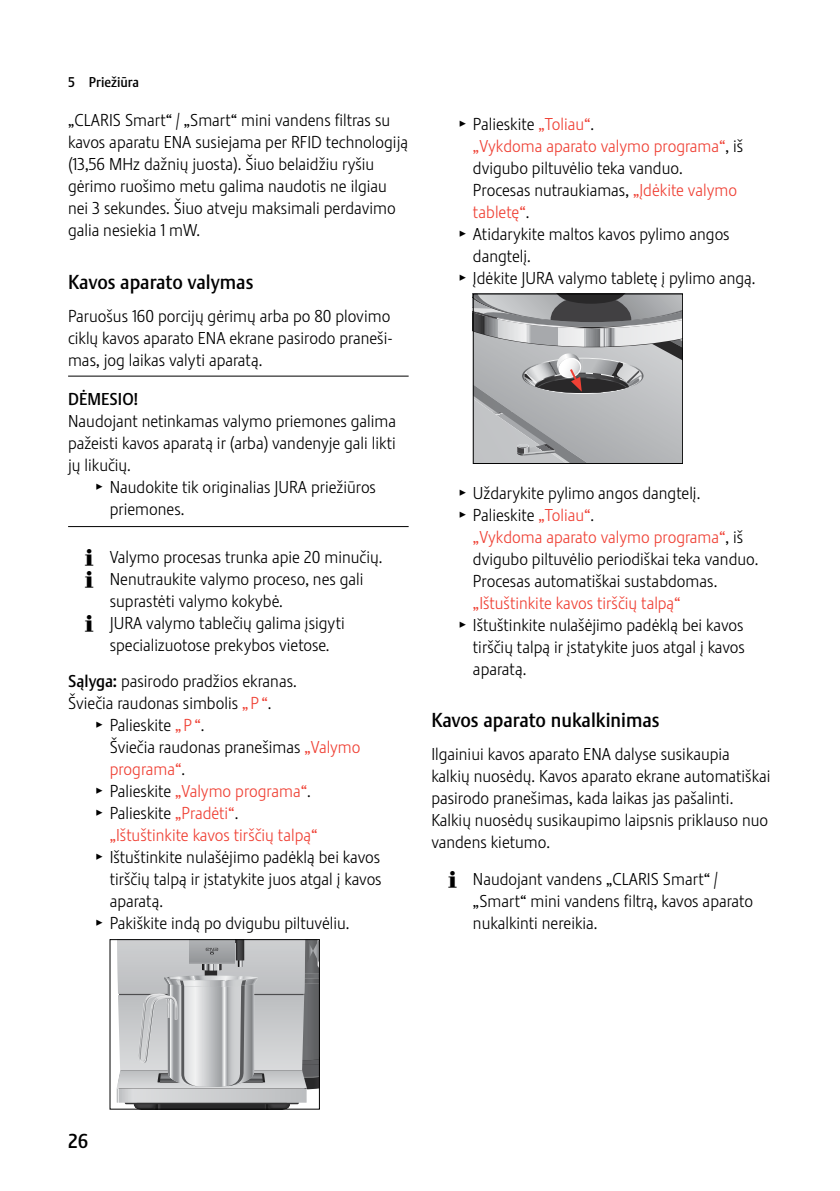
<style>
.page{position:relative;width:840px;height:1191px;background:#fff}
.page>*{position:absolute;margin:0;border:0;box-sizing:border-box;transform-origin:0 0}
.t1{font:20px "Stalemate Pro 2 J Medium";color:#000}
.t2{font:17px/22px "Stalemate Pro 2 J Light";color:#000}
.t3{font:17px "Stalemate Pro 2 J Light";color:#ef4135}
.t4{font:17px "Stalemate Pro 2 J Medium";color:#000}
.t5{font:14px "Stalemate Pro 2 J Medium";color:#000}
.s1{font-family:"Jura Pict 2006"}
.s2{font-family:"Stalemate Pro 2 J Medium"}
.s3{color:#ef4135}
.s4{color:#000}
.s5{font-family:"Jura Pict 2006";color:#000}
</style>
<div class="page">
<hr style="left:68px;top:375px;width:340px;height:1px;background:#000">
<hr style="left:68px;top:526px;width:340px;height:1px;background:#000">
<svg style="left:117px;top:941px;width:200px;height:166px;background:#bbbcbe"></svg>
<div style="left:110px;top:939px;width:209px;height:170px;border:1px solid #000"></div>
<svg style="left:472px;top:294px;width:210px;height:170px;background:#a7a8aa"></svg>
<p class="t5" style="left:68px;top:73px;width:72px">5 Priežiūra</p>
<p class="t2" style="left:68px;top:109px;width:341px">„CLARIS Smart“ / „Smart“ mini vandens filtras su kavos aparatu ENA susiejama per RFID technologiją (13,56 MHz dažnių juosta). Šiuo belaidžiu ryšiu gėrimo ruošimo metu galima naudotis ne ilgiau nei 3 sekundes. Šiuo atveju maksimali perdavimo galia nesiekia 1 mW.</p>
<p class="t1" style="left:68px;top:269px;width:187px">Kavos aparato valymas</p>
<p class="t2" style="left:68px;top:305px;width:326px">Paruošus 160 porcijų gėrimų arba po 80 plovimo ciklų kavos aparato ENA ekrane pasirodo praneši&shy;mas, jog laikas valyti aparatą.</p>
<p class="t4" style="left:68px;top:389px;width:71px">DĖMESIO!</p>
<p class="t2" style="left:68px;top:410px;width:329px;text-align:justify">Naudojant netinkamas valymo priemones galima pažeisti kavos aparatą ir (arba) vandenyje gali likti jų likučių.</p>
<p class="t2" style="left:110px;top:476px;width:268px;text-indent:-13px"><span class="s1">T</span> Naudokite tik originalias JURA priežiūros priemones.</p>
<p class="t2" style="left:85px;top:546px;width:298px"><span class="s1">E</span> Valymo procesas trunka apie 20 minučių.</p>
<p class="t2" style="left:85px;top:568px;width:279px"><span class="s1">E</span> Nenutraukite valymo proceso, nes gali</p>
<p class="t2" style="left:110px;top:590px;width:174px">suprastėti valymo kokybė.</p>
<p class="t2" style="left:85px;top:612px;width:261px"><span class="s1">E</span> JURA valymo tablečių galima įsigyti</p>
<p class="t2" style="left:110px;top:634px;width:221px">specializuotose prekybos vietose.</p>
<p class="t2" style="left:68px;top:670px;width:230px"><span class="s2">Sąlyga:</span> pasirodo pradžios ekranas.</p>
<p class="t2" style="left:68px;top:692px;width:205px">Šviečia raudonas simbolis <span class="s3">„P“</span>.</p>
<p class="t2" style="left:96px;top:714px;width:109px"><span class="s1">T</span> Palieskite <span class="s3">„P“</span>.</p>
<p class="t2" style="left:110px;top:736px;width:252px">Šviečia raudonas pranešimas <span class="s3">„Valymo</span></p>
<p class="t3" style="left:110px;top:759px;width:77px">programa“<span class="s4">.</span></p>
<p class="t3" style="left:96px;top:781px;width:216px"><span class="s5">T</span> <span class="s4">Palieskite</span> „Valymo programa“<span class="s4">.</span></p>
<p class="t2" style="left:96px;top:802px;width:143px"><span class="s1">T</span> Palieskite <span class="s3">„Pradėti“</span>.</p>
<p class="t3" style="left:110px;top:825px;width:209px">„Ištuštinkite kavos tirščių talpą“</p>
<p class="t2" style="left:96px;top:846px;width:285px"><span class="s1">T</span> Ištuštinkite nulašėjimo padėklą bei kavos</p>
<p class="t2" style="left:110px;top:868px;width:273px">tirščių talpą ir įstatykite juos atgal į kavos</p>
<p class="t2" style="left:110px;top:890px;width:55px">aparatą.</p>
<p class="t2" style="left:96px;top:912px;width:254px"><span class="s1">T</span> Pakiškite indą po dvigubu piltuvėliu.</p>
<p class="t2" style="left:459px;top:113px;width:136px"><span class="s1">T</span> Palieskite <span class="s3">„Toliau“</span>.</p>
<p class="t3" style="left:472px;top:136px;width:272px">„Vykdoma aparato valymo programa“<span class="s4">, iš</span></p>
<p class="t2" style="left:472px;top:157px;width:211px">dvigubo piltuvėlio teka vanduo.</p>
<p class="t2" style="left:472px;top:179px;width:265px">Procesas nutraukiamas, <span class="s3">„Įdėkite valymo</span></p>
<p class="t3" style="left:472px;top:202px;width:58px">tabletę“<span class="s4">.</span></p>
<p class="t2" style="left:459px;top:223px;width:271px"><span class="s1">T</span> Atidarykite maltos kavos pylimo angos</p>
<p class="t2" style="left:472px;top:245px;width:59px">dangtelį.</p>
<p class="t2" style="left:459px;top:267px;width:297px"><span class="s1">T</span> Įdėkite JURA valymo tabletę į pylimo angą.</p>
<p class="t2" style="left:459px;top:481px;width:242px"><span class="s1">T</span> Uždarykite pylimo angos dangtelį.<br><span class="s1">T</span> Palieskite <span class="s3">„Toliau“</span>.</p>
<p class="t2" style="left:472px;top:525px;width:287px"><span class="s3">„Vykdoma aparato valymo programa“</span>, iš dvigubo piltuvėlio periodiškai teka vanduo.<br>Procesas automatiškai sustabdomas.</p>
<p class="t3" style="left:472px;top:592px;width:209px">„Ištuštinkite kavos tirščių talpą“</p>
<p class="t2" style="left:459px;top:613px;width:285px"><span class="s1">T</span> Ištuštinkite nulašėjimo padėklą bei kavos</p>
<p class="t2" style="left:472px;top:635px;width:273px">tirščių talpą ir įstatykite juos atgal į kavos</p>
<p class="t2" style="left:472px;top:657px;width:55px">aparatą.</p>
<p class="t1" style="left:431px;top:708px;width:230px">Kavos aparato nukalkinimas</p>
<p class="t2" style="left:431px;top:743px;width:340px">Ilgainiui kavos aparato ENA dalyse susikaupia kalkių nuosėdų. Kavos aparato ekrane automatiškai pasirodo pranešimas, kada laikas jas pašalinti.<br>Kalkių nuosėdų susikaupimo laipsnis priklauso nuo vandens kietumo.</p>
<p class="t2" style="left:472px;top:868px;width:281px;text-indent:-24px"><span class="s1">E</span> Naudojant vandens „CLARIS Smart“ / „Smart“ mini vandens filtrą, kavos aparato nukalkinti nereikia.</p>
<p class="t1" style="left:68px;top:1129px;width:22px">26</p>
</div>
